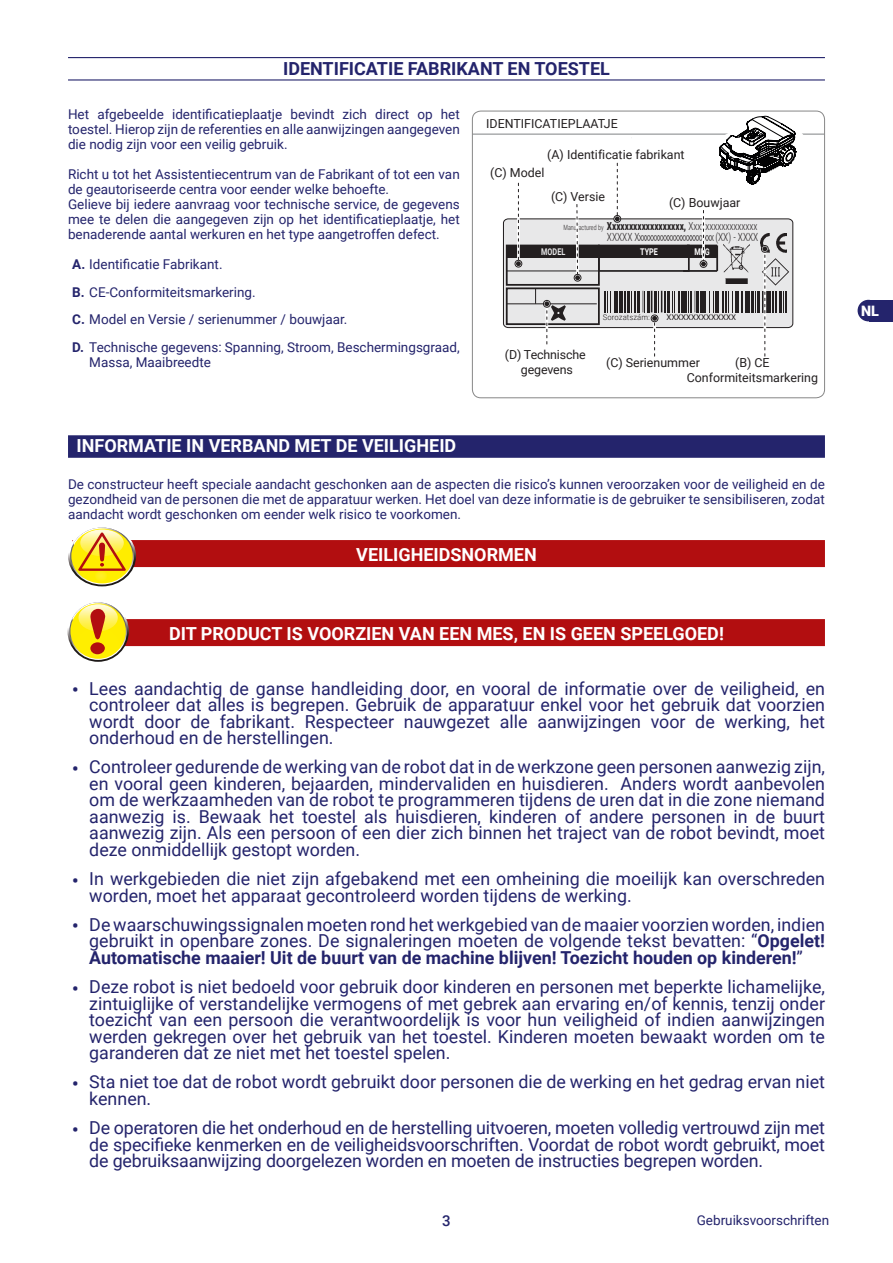
<style>
.page{position:relative;width:893px;height:1263px;background:#fff}
.page>*{position:absolute;margin:0;border:0;box-sizing:border-box;transform-origin:0 0}
.t1{font:700 18px "Roboto";color:#fff}
.t2{font:700 18px "Roboto";color:#24246c}
.t3{font:17.85px/16.5px "Roboto";color:#24246c;text-align:justify}
.t4{font:500 15px "Roboto";color:#24246c}
.t5{font:900 14.4px "Roboto";color:#fff}
.t6{font:13.5px/15px "Roboto";color:#24246c;text-align:justify}
.t7{font:12.45px/14.9px "Roboto";color:#231f20;text-align:center}
.t8{font:300 11.25px "Roboto Condensed";letter-spacing:-.09em;color:#231f20;scale:.85 1}
.t9{font:700 10.95px "Roboto Condensed";color:#231f20;scale:.85 1}
.t10{font:700 9.3px "Roboto";color:#fff;scale:.78 1}
.t11{font:700 9.3px "Roboto";color:#e8e8e9;scale:.78 1}
.t12{font:7.95px "Roboto";color:#231f20}
.t13{font:300 7.95px "Roboto Condensed";color:#231f20;scale:1.12 1}
.s1{font-weight:700}
.s2{font-weight:300;font-size:7.2px}
.s3{font-weight:300}
.s4{font-weight:700;font-size:18px}
</style>
<div class="page">
<div style="left:868px;top:300px;width:25px;height:21px;background:#24246c"></div>
<div style="left:858px;top:300px;width:21px;height:21px;background:#24246c;border-radius:50%"></div>
<hr style="left:68px;top:57px;width:757px;height:1px;background:#24246c">
<hr style="left:68px;top:79px;width:757px;height:2px;background:#24246c">
<hr style="left:472px;top:134px;width:352px;height:1px;background:#808285">
<svg style="left:503px;top:114px;width:320px;height:242px"></svg>
<div style="left:472px;top:111px;width:353px;height:287px;border:1px solid #878787;border-radius:9px"></div>
<div style="left:68px;top:435px;width:757px;height:23px;background:#24246c"></div>
<div style="left:72px;top:540px;width:753px;height:27px;background:#b20e10"></div>
<div style="left:72px;top:619px;width:753px;height:27px;background:#b20e10"></div>
<svg style="left:68px;top:527px;width:68px;height:59px"></svg>
<svg style="left:67px;top:600px;width:62px;height:62px"></svg>
<svg style="left:69px;top:602px;width:58px;height:58px"></svg>
<svg style="left:70px;top:603px;width:56px;height:56px"></svg>
<svg style="left:72px;top:602px;width:52px;height:52px"></svg>
<p class="t2" style="left:283px;top:56px;width:328px">IDENTIFICATIE FABRIKANT EN TOESTEL</p>
<p class="t6" style="left:68px;top:106px;width:393px">Het afgebeelde identificatieplaatje bevindt zich direct op het toestel. Hierop zijn de referenties en alle aanwijzingen aangegeven die nodig zijn voor een veilig gebruik.</p>
<p class="t6" style="left:68px;top:166px;width:393px;text-align:left">Richt u tot het Assistentiecentrum van de Fabrikant of tot een van de geautoriseerde centra voor eender welke behoefte.<br>Gelieve bij iedere aanvraag voor technische service, de gegevens mee te delen die aangegeven zijn op het identificatieplaatje, het benaderende aantal werkuren en het type aangetroffen defect.</p>
<p class="t6" style="left:72px;top:250px;width:389px;line-height:27.8px;text-align:left"><span class="s1">A.</span> Identificatie Fabrikant.<br><span class="s1">B.</span> CE-Conformiteitsmarkering.<br><span class="s1">C.</span> Model en Versie / serienummer / bouwjaar.<br><span class="s1">D.</span> Technische gegevens: Spanning, Stroom, Beschermingsgraad,</p>
<p class="t6" style="left:89px;top:354px;width:123px">Massa, Maaibreedte</p>
<p class="t7" style="left:486px;top:116px;width:133px">IDENTIFICATIEPLAATJE</p>
<p class="t7" style="left:547px;top:147px;width:139px">(A) Identificatie fabrikant</p>
<p class="t7" style="left:490px;top:165px;width:56px">(C) Model</p>
<p class="t7" style="left:551px;top:189px;width:56px">(C) Versie</p>
<p class="t7" style="left:669px;top:194px;width:73px">(C) Bouwjaar</p>
<p class="t9" style="left:563px;top:219px;width:230px"><span class="s2">Manufactured by</span> Xxxxxxxxxxxxxxxxxx, <span class="s3">Xxxxxxxxxxxxxxxxx</span></p>
<p class="t8" style="left:607px;top:229px;width:180px">XXXXX Xxxxxxxxxxxxxxxxxxxxxxxx (XX) - XXXX</p>
<p class="t11" style="left:541px;top:245px;width:32px">MODEL</p>
<p class="t10" style="left:640px;top:245px;width:24px">TYPE</p>
<p class="t10" style="left:694px;top:245px;width:21px">MFG</p>
<p class="t13" style="left:603px;top:312px;width:43px">Sorozatszám:</p>
<p class="t12" style="left:666px;top:312px;width:71px">XXXXXXXXXXXXXX</p>
<p class="t7" style="left:505px;top:347px;width:82px">(D) Technische gegevens</p>
<p class="t7" style="left:606px;top:355px;width:95px">(C) Serienummer</p>
<p class="t7" style="left:687px;top:355px;width:133px">(B) CE<br>Conformiteitsmarkering</p>
<p class="t1" style="left:77px;top:433px;width:381px">INFORMATIE IN VERBAND MET DE VEILIGHEID</p>
<p class="t6" style="left:68px;top:476px;width:758px">De constructeur heeft speciale aandacht geschonken aan de aspecten die risico’s kunnen veroorzaken voor de veiligheid en de gezondheid van de personen die met de apparatuur werken. Het doel van deze informatie is de gebruiker te sensibiliseren, zodat aandacht wordt geschonken om eender welk risico te voorkomen.</p>
<p class="t1" style="left:356px;top:542px;width:182px">VEILIGHEIDSNORMEN</p>
<p class="t1" style="left:169px;top:621px;width:556px">DIT PRODUCT IS VOORZIEN VAN EEN MES, EN IS GEEN SPEELGOED!</p>
<p class="t3" style="left:89px;top:679px;width:737px;text-indent:-17px"><span class="s4">•</span> Lees aandachtig de ganse handleiding door, en vooral de informatie over de veiligheid, en controleer dat alles is begrepen. Gebruik de apparatuur enkel voor het gebruik dat voorzien wordt door de fabrikant. Respecteer nauwgezet alle aanwijzingen voor de werking, het onderhoud en de herstellingen.</p>
<p class="t3" style="left:89px;top:758px;width:737px;text-indent:-17px"><span class="s4">•</span> Controleer gedurende de werking van de robot dat in de werkzone geen personen aanwezig zijn, en vooral geen kinderen, bejaarden, mindervaliden en huisdieren. Anders wordt aanbevolen om de werkzaamheden van de robot te programmeren tijdens de uren dat in die zone niemand aanwezig is. Bewaak het toestel als huisdieren, kinderen of andere personen in de buurt aanwezig zijn. Als een persoon of een dier zich binnen het traject van de robot bevindt, moet deze onmiddellijk gestopt worden.</p>
<p class="t3" style="left:89px;top:870px;width:737px;text-indent:-17px"><span class="s4">•</span> In werkgebieden die niet zijn afgebakend met een omheining die moeilijk kan overschreden worden, moet het apparaat gecontroleerd worden tijdens de werking.</p>
<p class="t3" style="left:89px;top:916px;width:737px;text-indent:-17px"><span class="s4">•</span> De waarschuwingssignalen moeten rond het werkgebied van de maaier voorzien worden, indien gebruikt in openbare zones. De signaleringen moeten de volgende tekst bevatten: “<span class="s1">Opgelet!<br>Automatische maaier! Uit de buurt van de machine blijven! Toezicht houden op kinderen!</span>”</p>
<p class="t3" style="left:89px;top:978px;width:737px;text-indent:-17px"><span class="s4">•</span> Deze robot is niet bedoeld voor gebruik door kinderen en personen met beperkte lichamelijke, zintuiglijke of verstandelijke vermogens of met gebrek aan ervaring en/of kennis, tenzij onder toezicht van een persoon die verantwoordelijk is voor hun veiligheid of indien aanwijzingen werden gekregen over het gebruik van het toestel. Kinderen moeten bewaakt worden om te garanderen dat ze niet met het toestel spelen.</p>
<p class="t3" style="left:89px;top:1073px;width:737px;text-indent:-17px"><span class="s4">•</span> Sta niet toe dat de robot wordt gebruikt door personen die de werking en het gedrag ervan niet kennen.</p>
<p class="t3" style="left:89px;top:1119px;width:737px;text-indent:-17px"><span class="s4">•</span> De operatoren die het onderhoud en de herstelling uitvoeren, moeten volledig vertrouwd zijn met de specifieke kenmerken en de veiligheidsvoorschriften. Voordat de robot wordt gebruikt, moet de gebruiksaanwijzing doorgelezen worden en moeten de instructies begrepen worden.</p>
<p class="t4" style="left:442px;top:1210px;width:10px">3</p>
<p class="t6" style="left:697px;top:1212px;width:134px">Gebruiksvoorschriften</p>
<p class="t5" style="left:861px;top:301px;width:19px">NL</p>
</div>
